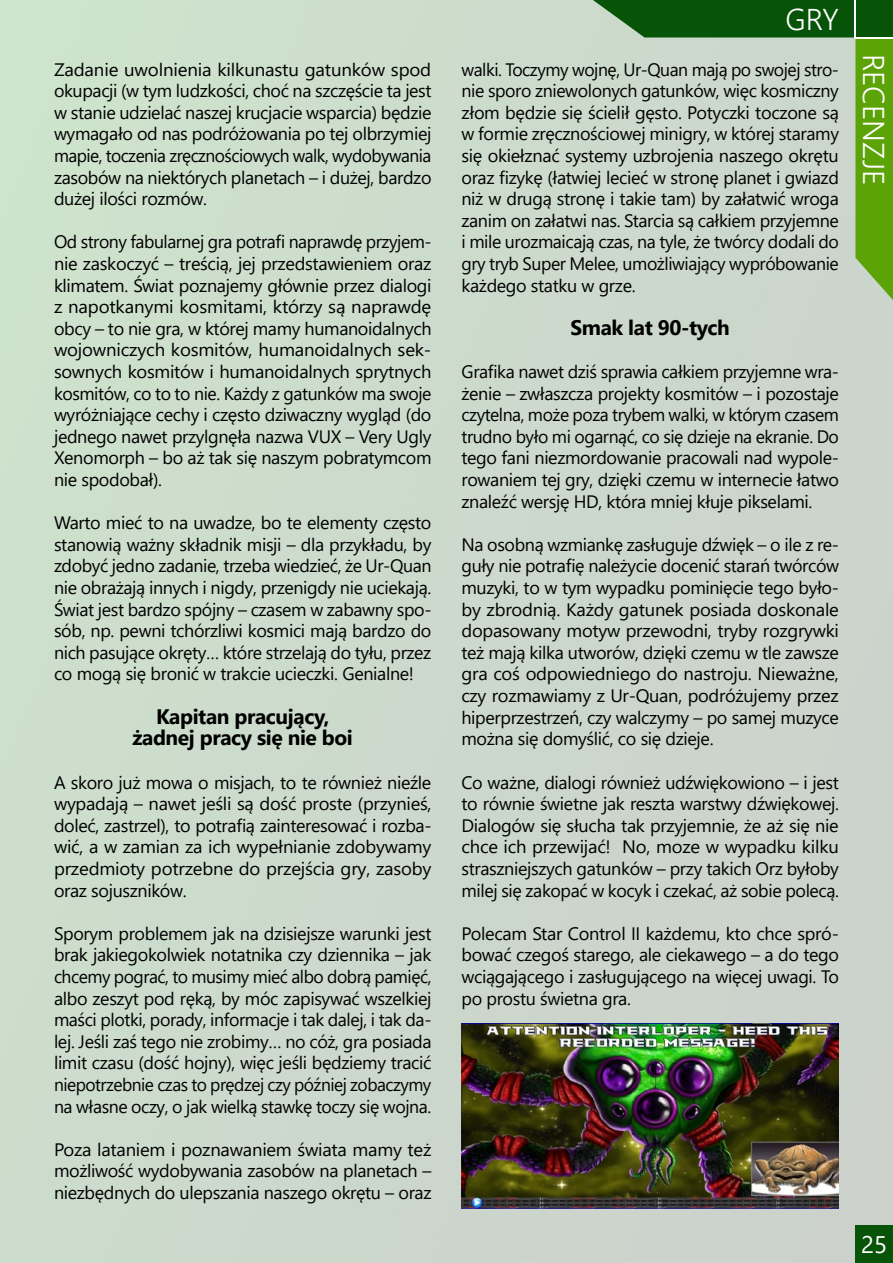
<style>
.page{position:relative;width:893px;height:1263px;background:#fff}
.page>*{position:absolute;margin:0;border:0;box-sizing:border-box;transform-origin:0 0}
.t1{font:300 30px "Segoe UI";color:#fff}
.t2{font:24px "Segoe UI";color:#fff}
.t3{font:700 21px/21.6px "Segoe UI";letter-spacing:-.02em;color:#000;text-align:center}
.t4{font:18px/21.6px "Segoe UI";letter-spacing:-.02em;color:#000;text-align:justify}
.t5{font:18px/21.6px "Segoe UI";letter-spacing:-.02em;color:#000;text-align:justify;scale:1.04 1}
</style>
<div class="page">
<hr style="left:0;top:0;width:2px;height:1263px;background:#cde1cc">
<img style="left:461px;top:1023px;width:378px;height:186px">
<svg style="left:593px;top:0;width:300px;height:300px"></svg>
<div style="left:855px;top:1225px;width:38px;height:38px;background:#075408"></div>
<hr style="left:855px;top:37px;width:38px;height:1px;background:#fff">
<hr style="left:855px;top:0;width:1px;height:38px;background:#fff">
<p class="t5" style="left:54px;top:57px;width:365px">Zadanie uwolnienia kilkunastu gatunków spod okupacji (w tym ludzkości, choć na szczęście ta jest w stanie udzielać naszej krucjacie wsparcia) będzie wymagało od nas podróżowania po tej olbrzymiej mapie, toczenia zręcznościowych walk, wydobywania zasobów na niektórych planetach – i dużej, bardzo dużej ilości rozmów.</p>
<p class="t4" style="left:54px;top:230px;width:379px">Od strony fabularnej gra potrafi naprawdę przyjem&shy;nie zaskoczyć – treścią, jej przedstawieniem oraz klimatem. Świat poznajemy głównie przez dialogi z napotkanymi kosmitami, którzy są naprawdę obcy – to nie gra, w której mamy humanoidalnych wojowniczych kosmitów, humanoidalnych sek&shy;sownych kosmitów i humanoidalnych sprytnych kosmitów, co to to nie. Każdy z gatunków ma swoje wyróżniające cechy i często dziwaczny wygląd (do jednego nawet przylgnęła nazwa VUX – Very Ugly Xenomorph – bo aż tak się naszym pobratymcom nie spodobał).</p>
<p class="t4" style="left:54px;top:510px;width:379px">Warto mieć to na uwadze, bo te elementy często stanowią ważny składnik misji – dla przykładu, by zdobyć jedno zadanie, trzeba wiedzieć, że Ur-Quan nie obrażają innych i nigdy, przenigdy nie uciekają.<br>Świat jest bardzo spójny – czasem w zabawny spo&shy;sób, np. pewni tchórzliwi kosmici mają bardzo do nich pasujące okręty… które strzelają do tyłu, przez co mogą się bronić w trakcie ucieczki. Genialne!</p>
<p class="t3" style="left:133px;top:704px;width:222px">Kapitan pracujący, żadnej pracy się nie boi</p>
<p class="t4" style="left:54px;top:770px;width:379px">A skoro już mowa o misjach, to te również nieźle wypadają – nawet jeśli są dość proste (przynieś, doleć, zastrzel), to potrafią zainteresować i rozba&shy;wić, a w zamian za ich wypełnianie zdobywamy przedmioty potrzebne do przejścia gry, zasoby oraz sojuszników.</p>
<p class="t4" style="left:54px;top:921px;width:379px">Sporym problemem jak na dzisiejsze warunki jest brak jakiegokolwiek notatnika czy dziennika – jak chcemy pograć, to musimy mieć albo dobrą pamięć, albo zeszyt pod ręką, by móc zapisywać wszelkiej maści plotki, porady, informacje i tak dalej, i tak da&shy;lej. Jeśli zaś tego nie zrobimy… no cóż, gra posiada limit czasu (dość hojny), więc jeśli będziemy tracić niepotrzebnie czas to prędzej czy później zobaczymy na własne oczy, o jak wielką stawkę toczy się wojna.</p>
<p class="t4" style="left:54px;top:1137px;width:379px">Poza lataniem i poznawaniem świata mamy też możliwość wydobywania zasobów na planetach – niezbędnych do ulepszania naszego okrętu – oraz</p>
<h1 class="t1" style="left:785px;top:-9px;width:55px">GRY</h1>
<p class="t4" style="left:461px;top:57px;width:379px">walki. Toczymy wojnę, Ur-Quan mają po swojej stro&shy;nie sporo zniewolonych gatunków, więc kosmiczny złom będzie się ścielił gęsto. Potyczki toczone są w formie zręcznościowej minigry, w której staramy się okiełznać systemy uzbrojenia naszego okrętu oraz fizykę (łatwiej lecieć w stronę planet i gwiazd niż w drugą stronę i takie tam) by załatwić wroga zanim on załatwi nas. Starcia są całkiem przyjemne i mile urozmaicają czas, na tyle, że twórcy dodali do gry tryb Super Melee, umożliwiający wypróbowanie każdego statku w grze.</p>
<p class="t3" style="left:570px;top:315px;width:161px">Smak lat 90-tych</p>
<p class="t4" style="left:461px;top:359px;width:379px">Grafika nawet dziś sprawia całkiem przyjemne wra&shy;żenie – zwłaszcza projekty kosmitów – i pozostaje czytelna, może poza trybem walki, w którym czasem trudno było mi ogarnąć, co się dzieje na ekranie. Do tego fani niezmordowanie pracowali nad wypole&shy;rowaniem tej gry, dzięki czemu w internecie łatwo znaleźć wersję HD, która mniej kłuje pikselami.</p>
<p class="t4" style="left:461px;top:532px;width:379px">Na osobną wzmiankę zasługuje dźwięk – o ile z re&shy;guły nie potrafię należycie docenić starań twórców muzyki, to w tym wypadku pominięcie tego było&shy;by zbrodnią. Każdy gatunek posiada doskonale dopasowany motyw przewodni, tryby rozgrywki też mają kilka utworów, dzięki czemu w tle zawsze gra coś odpowiedniego do nastroju. Nieważne, czy rozmawiamy z Ur-Quan, podróżujemy przez hiperprzestrzeń, czy walczymy – po samej muzyce można się domyślić, co się dzieje.</p>
<p class="t4" style="left:461px;top:770px;width:379px">Co ważne, dialogi również udźwiękowiono – i jest to równie świetne jak reszta warstwy dźwiękowej.<br>Dialogów się słucha tak przyjemnie, że aż się nie chce ich przewijać! No, moze w wypadku kilku straszniejszych gatunków – przy takich Orz byłoby milej się zakopać w kocyk i czekać, aż sobie polecą.</p>
<p class="t4" style="left:461px;top:921px;width:379px">Polecam Star Control II każdemu, kto chce spró&shy;bować czegoś starego, ale ciekawego – a do tego wciągającego i zasługującego na więcej uwagi. To po prostu świetna gra.</p>
<h1 class="t1" style="left:902px;top:54px;width:133px;rotate:90deg">RECENZJE</h1>
<h2 class="t2" style="left:861px;top:1222px;width:27px">25</h2>
</div>
